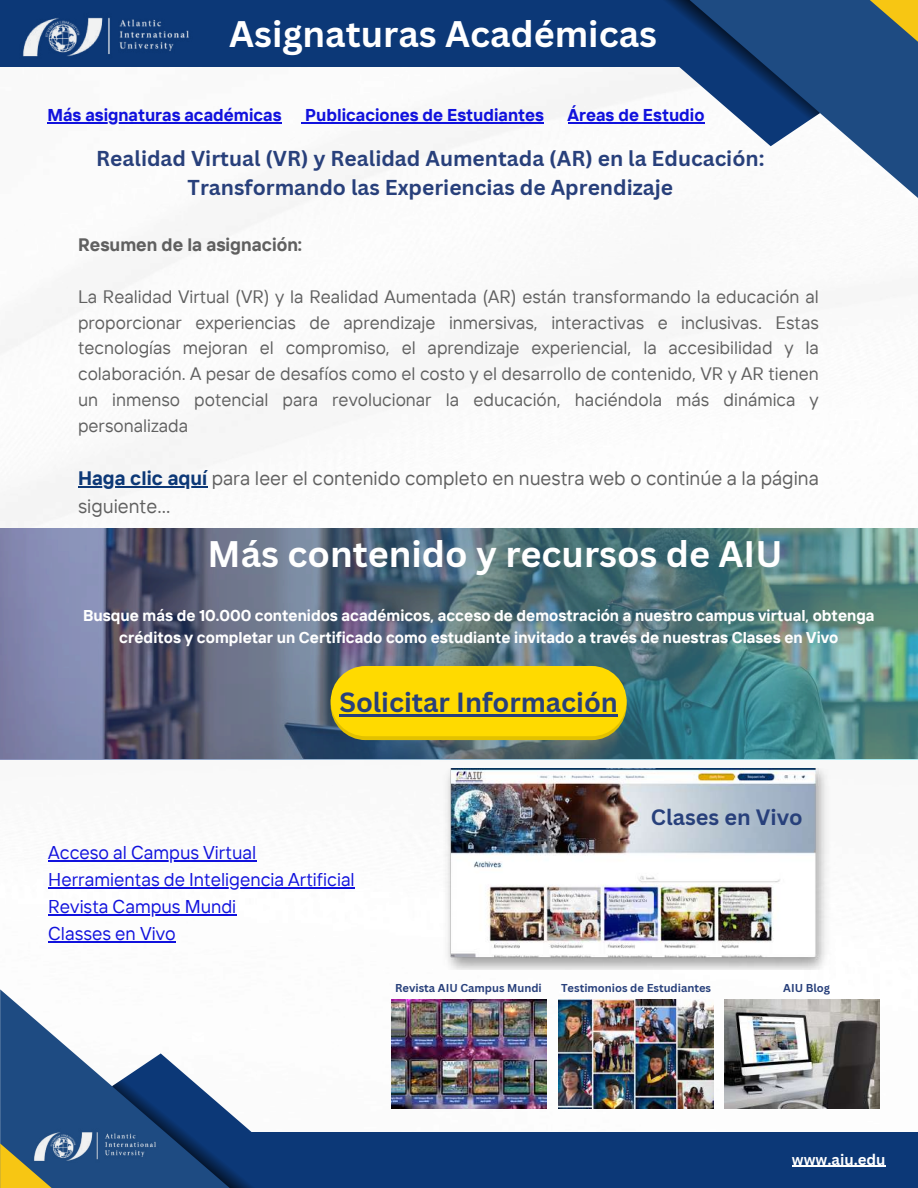
<style>
.page{position:relative;width:918px;height:1188px;background:#fff}
.page>*{position:absolute;margin:0;border:0;box-sizing:border-box;transform-origin:0 0}
.t1{font:700 36px "Canva Sans";color:#fff}
.t2{font:700 27px "Canva Sans";color:#28407b}
.t3{font:700 21.6px "Canva Sans";color:#28407b}
.t4{font:700 21px/29.2px "Canva Sans";color:#28407b;text-align:center}
.t5{font:19.5px/28.2px "TT Interphases";color:#606060}
.t6{font:18.45px/27px "TT Interphases";color:#1112dd}
.t7{font:18px/25.8px "TT Interphases";color:#606060;text-align:justify}
.t8{font:700 18px "TT Interphases";color:#606060}
.t9{font:700 17.1px "TT Interphases";color:#1112dd}
.t10{font:700 15.6px/22.5px "TT Interphases";color:#fff;text-align:center}
.t11{font:700 15px "Canva Sans";color:#fff}
.t12{font:700 11.1px "Canva Sans";color:#28407b}
.s1{font-weight:700;color:#0c3877}
</style>
<div class="page">
<img style="left:0;top:66px;width:918px;height:1043px">
<div style="left:175px;top:1132px;width:743px;height:56px;background:#0c3877"></div>
<svg style="left:0;top:989px;width:282px;height:199px"></svg>
<svg style="left:0;top:1143px;width:104px;height:45px;background:#757c55"></svg>
<svg style="left:112px;top:1053px;width:257px;height:135px"></svg>
<img style="left:0;top:529px;width:918px;height:230px">
<svg style="left:192px;top:1032px;width:12px;height:10px"></svg>
<svg style="left:331px;top:707px;width:296px;height:33px;background:#ab9f20"></svg>
<div style="left:331px;top:666px;width:296px;height:70px;background:#ffda00;border-radius:35px"></div>
<hr style="left:47px;top:122px;width:235px;height:1px;background:#1112dd">
<hr style="left:305px;top:122px;width:239px;height:1px;background:#1112dd">
<div style="left:0;top:0;width:699px;height:66px;background:#0c3877"></div>
<svg style="left:648px;top:0;width:270px;height:211px"></svg>
<svg style="left:828px;top:0;width:90px;height:55px;background:#4a646b"></svg>
<svg style="left:560px;top:0;width:260px;height:146px"></svg>
<img style="left:20px;top:17px;width:172px;height:50px">
<img style="left:31px;top:1124px;width:127px;height:44px">
<img style="left:423px;top:768px;width:427px;height:201px">
<img style="left:392px;top:999px;width:155px;height:110px">
<hr style="left:78px;top:486px;width:129px;height:1px;background:#0c3877">
<hr style="left:339px;top:715px;width:279px;height:2px;background:#28407b">
<hr style="left:48px;top:860px;width:208px;height:1px;background:#1112dd">
<hr style="left:48px;top:887px;width:307px;height:1px;background:#1112dd">
<hr style="left:48px;top:914px;width:188px;height:1px;background:#1112dd">
<hr style="left:48px;top:941px;width:128px;height:1px;background:#1112dd">
<hr style="left:792px;top:1166px;width:94px;height:1px;background:#fff">
<img style="left:559px;top:999px;width:155px;height:110px">
<img style="left:725px;top:999px;width:155px;height:110px">
<h1 class="t1" style="left:229px;top:9px;width:429px">Asignaturas Académicas</h1>
<p class="t9" style="left:47px;top:104px;width:236px">Más asignaturas académicas</p>
<p class="t9" style="left:305px;top:104px;width:240px">Publicaciones de Estudiantes</p>
<p class="t9" style="left:568px;top:104px;width:138px">Áreas de Estudio</p>
<p class="t4" style="left:96px;top:143px;width:670px">Realidad Virtual (VR) y Realidad Aumentada (AR) en la Educación:<br>Transformando las Experiencias de Aprendizaje</p>
<p class="t8" style="left:78px;top:233px;width:226px">Resumen de la asignación:</p>
<p class="t7" style="left:78px;top:283px;width:742px">La Realidad Virtual (VR) y la Realidad Aumentada (AR) están transformando la educación al proporcionar experiencias de aprendizaje inmersivas, interactivas e inclusivas. Estas tecnologías mejoran el compromiso, el aprendizaje experiencial, la accesibilidad y la colaboración. A pesar de desafíos como el costo y el desarrollo de contenido, VR y AR tienen un inmenso potencial para revolucionar la educación, haciéndola más dinámica y personalizada</p>
<p class="t5" style="left:78px;top:464px;width:742px"><span class="s1">Haga clic aquí</span> para leer el contenido completo en nuestra web o continúe a la página siguiente...</p>
<h1 class="t1" style="left:208px;top:529px;width:576px">Más contenido y recursos de AIU</h1>
<p class="t10" style="left:83px;top:604px;width:793px">Busque más de 10.000 contenidos académicos, acceso de demostración a nuestro campus virtual, obtenga créditos y completar un Certificado como estudiante invitado a través de nuestras Clases en Vivo</p>
<h2 class="t2" style="left:339px;top:684px;width:280px">Solicitar Información</h2>
<p class="t6" style="left:48px;top:838px;width:308px">Acceso al Campus Virtual<br>Herramientas de Inteligencia Artificial<br>Revista Campus Mundi<br>Classes en Vivo</p>
<p class="t3" style="left:651px;top:801px;width:153px">Clases en Vivo</p>
<p class="t12" style="left:395px;top:980px;width:148px">Revista AIU Campus Mundi</p>
<p class="t12" style="left:561px;top:980px;width:152px">Testimonios de Estudiantes</p>
<p class="t12" style="left:783px;top:980px;width:48px">AIU Blog</p>
<p class="t11" style="left:792px;top:1149px;width:95px">www.aiu.edu</p>
</div>
